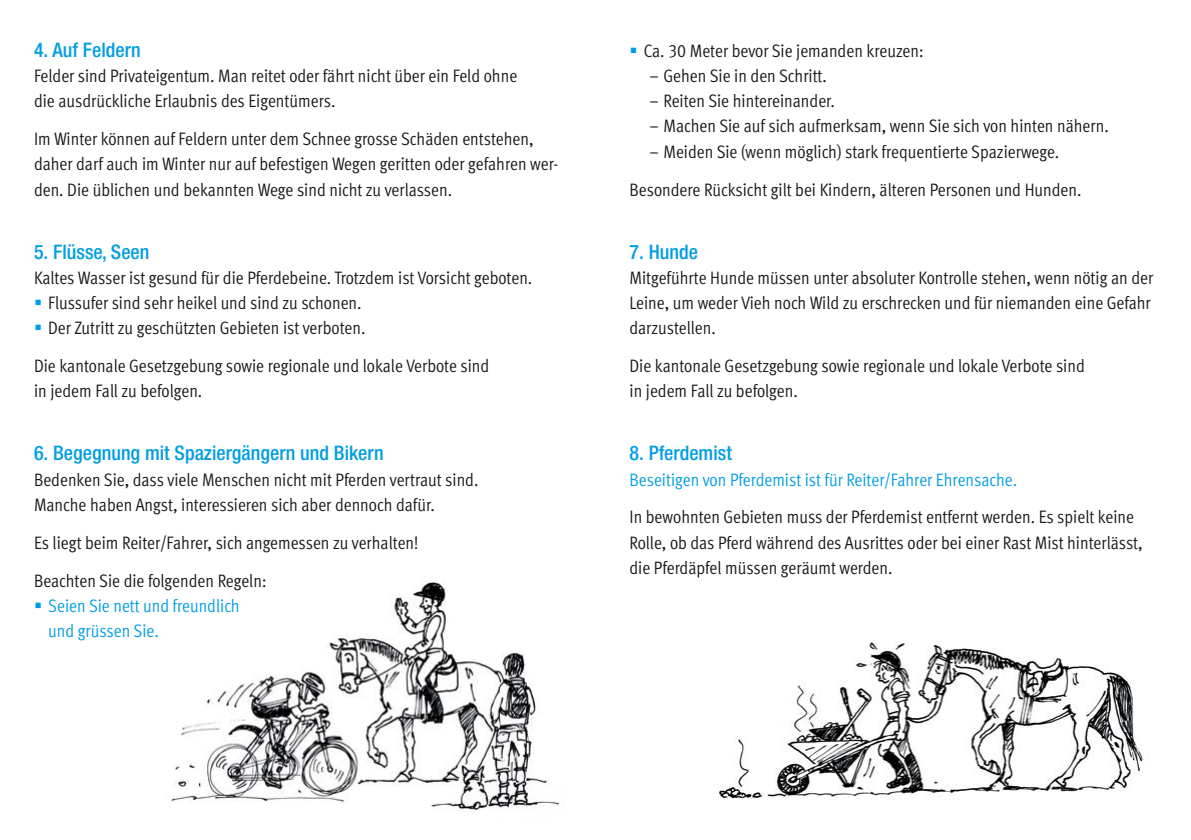
<style>
.page{position:relative;width:1191px;height:840px;background:#fff}
.page>*{position:absolute;margin:0;border:0;box-sizing:border-box;transform-origin:0 0}
.t1{font:500 condensed 20px "Helvetica Neue LT Std";color:#009ee3}
.t2{font:18px/25.2px "Meta Cond Normal LF";color:#181716}
.t3{font:18px/25.2px "Meta Cond Normal LF";color:#009ee3}
.s1{color:#009ee3}
</style>
<div class="page">
<img style="left:171px;top:581px;width:393px;height:229px">
<img style="left:717px;top:640px;width:426px;height:160px">
<p class="t1" style="left:34px;top:38px;width:108px">4. Auf Feldern</p>
<p class="t2" style="left:34px;top:63px;width:485px">Felder sind Privateigentum. Man reitet oder fährt nicht über ein Feld ohne die ausdrückliche Erlaubnis des Eigentümers.</p>
<p class="t2" style="left:34px;top:126px;width:526px">Im Winter können auf Feldern unter dem Schnee grosse Schäden entstehen, daher darf auch im Winter nur auf befestigen Wegen geritten oder gefahren wer&shy;den. Die üblichen und bekannten Wege sind nicht zu verlassen.</p>
<p class="t1" style="left:34px;top:239px;width:117px">5. Flüsse, Seen</p>
<p class="t2" style="left:34px;top:265px;width:500px">Kaltes Wasser ist gesund für die Pferdebeine. Trotzdem ist Vorsicht geboten.</p>
<p class="t2" style="left:34px;top:290px;width:329px"><span class="s1">▪</span> Flussufer sind sehr heikel und sind zu schonen.</p>
<p class="t2" style="left:34px;top:309px;width:457px;line-height:37.8px"><span class="s1">▪</span> Der Zutritt zu geschützten Gebieten ist verboten.<br>Die kantonale Gesetzgebung sowie regionale und lokale Verbote sind</p>
<p class="t2" style="left:34px;top:378px;width:170px">in jedem Fall zu befolgen.</p>
<p class="t1" style="left:34px;top:441px;width:351px">6. Begegnung mit Spaziergängern und Bikern</p>
<p class="t2" style="left:34px;top:466px;width:446px">Bedenken Sie, dass viele Menschen nicht mit Pferden vertraut sind.<br>Manche haben Angst, interessieren sich aber dennoch dafür.</p>
<p class="t2" style="left:34px;top:523px;width:386px;line-height:37.8px">Es liegt beim Reiter/Fahrer, sich angemessen zu verhalten!<br>Beachten Sie die folgenden Regeln:</p>
<p class="t3" style="left:48px;top:592px;width:193px;text-indent:-14px">▪ Seien Sie nett und freundlich und grüssen Sie.</p>
<p class="t2" style="left:629px;top:38px;width:295px"><span class="s1">▪</span> Ca. 30 Meter bevor Sie jemanden kreuzen:</p>
<p class="t2" style="left:649px;top:63px;width:179px">– Gehen Sie in den Schritt.</p>
<p class="t2" style="left:649px;top:88px;width:187px">– Reiten Sie hintereinander.</p>
<p class="t2" style="left:649px;top:113px;width:461px">– Machen Sie auf sich aufmerksam, wenn Sie sich von hinten nähern.</p>
<p class="t2" style="left:629px;top:132px;width:453px;line-height:37.8px;text-align:center">– Meiden Sie (wenn möglich) stark frequentierte Spazierwege.<br>Besondere Rücksicht gilt bei Kindern, älteren Personen und Hunden.</p>
<p class="t1" style="left:629px;top:239px;width:70px">7. Hunde</p>
<p class="t2" style="left:629px;top:265px;width:525px">Mitgeführte Hunde müssen unter absoluter Kontrolle stehen, wenn nötig an der<br>Leine, um weder Vieh noch Wild zu erschrecken und für niemanden eine Gefahr darzustellen.</p>
<p class="t2" style="left:629px;top:353px;width:457px">Die kantonale Gesetzgebung sowie regionale und lokale Verbote sind in jedem Fall zu befolgen.</p>
<p class="t1" style="left:629px;top:441px;width:104px">8. Pferdemist</p>
<p class="t3" style="left:629px;top:466px;width:389px">Beseitigen von Pferdemist ist für Reiter/Fahrer Ehrensache.</p>
<p class="t2" style="left:629px;top:504px;width:515px">In bewohnten Gebieten muss der Pferdemist entfernt werden. Es spielt keine<br>Rolle, ob das Pferd während des Ausrittes oder bei einer Rast Mist hinterlässt, die Pferdäpfel müssen geräumt werden.</p>
</div>
